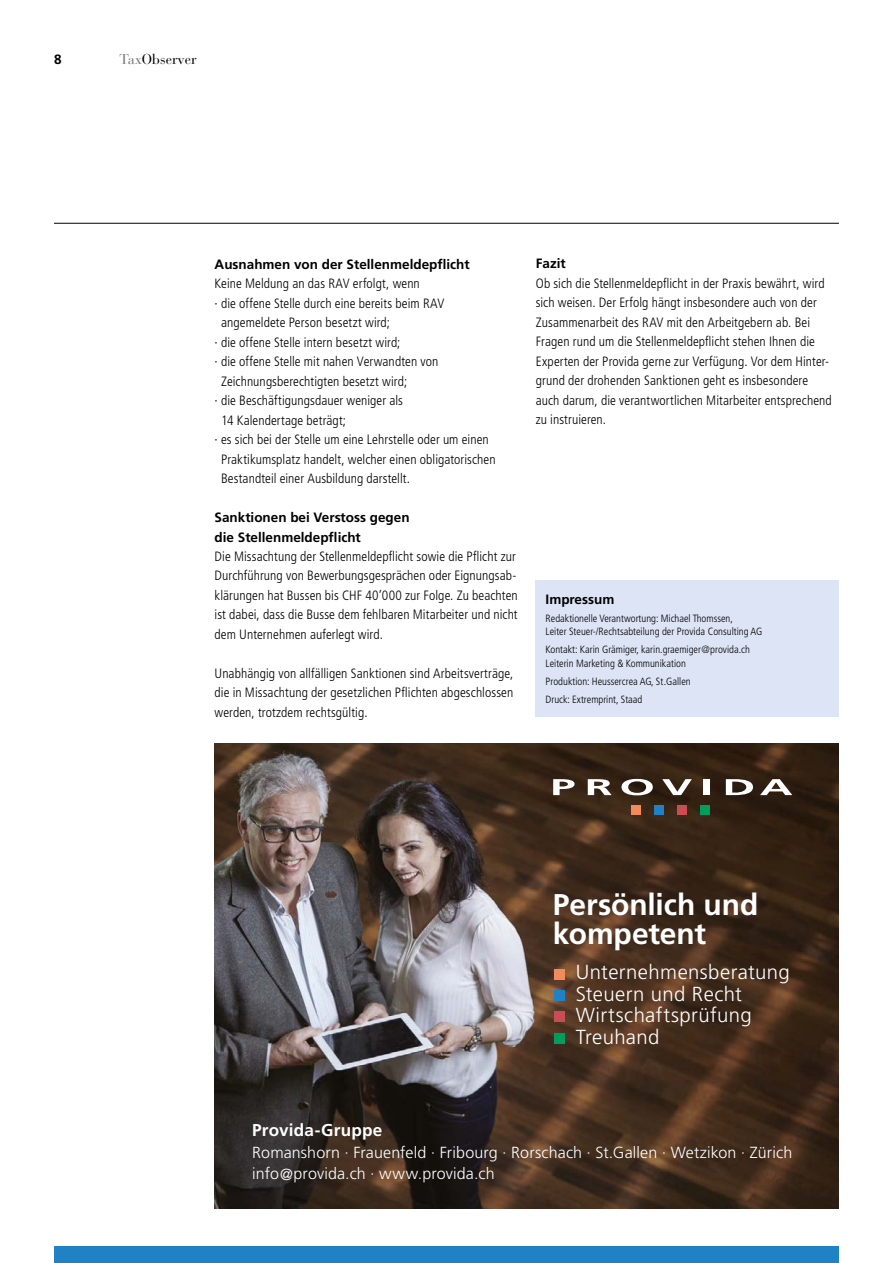
<style>
.page{position:relative;width:893px;height:1263px;background:#fff}
.page>*{position:absolute;margin:0;border:0;box-sizing:border-box;transform-origin:0 0}
.t1{font:700 30px/30px "Frutiger LT Std";letter-spacing:-.005em;color:#fff}
.t2{font:300 20.4px/21.5px "Frutiger LT Std";letter-spacing:.02em;color:#fff}
.t3{font:700 17.1px "Frutiger LT Std";letter-spacing:.01em;color:#fff}
.t4{font:300 16.05px/21.5px "Frutiger LT Std";letter-spacing:.01em;color:#fff}
.t5{font:14.25px "Bauer Bodoni Std";color:#000}
.t6{font:300 condensed 13.5px/19.5px "Frutiger LT Std";letter-spacing:.005em;color:#000}
.t7{font:700 13.5px/19.5px "Frutiger LT Std";color:#000}
.t8{font:300 condensed 10.5px/13.5px "Frutiger LT Std";color:#000}
.s1{color:#787878}
</style>
<div class="page">
<div style="left:54px;top:1246px;width:785px;height:17px;background:#2081c4"></div>
<hr style="left:54px;top:223px;width:785px;height:1px;background:#000">
<img style="left:215px;top:743px;width:624px;height:466px">
<svg style="left:553px;top:779px;width:22px;height:16px"></svg>
<svg style="left:588px;top:779px;width:24px;height:16px"></svg>
<svg style="left:621px;top:779px;width:32px;height:16px"></svg>
<svg style="left:662px;top:779px;width:30px;height:16px"></svg>
<div style="left:703px;top:779px;width:7px;height:16px;background:#fff"></div>
<svg style="left:726px;top:779px;width:27px;height:16px"></svg>
<svg style="left:760px;top:779px;width:32px;height:16px"></svg>
<div style="left:632px;top:805px;width:9px;height:9px;background:#f18b5b"></div>
<div style="left:655px;top:805px;width:9px;height:9px;background:#2081c4"></div>
<div style="left:678px;top:805px;width:9px;height:9px;background:#ca4d54"></div>
<div style="left:701px;top:805px;width:9px;height:9px;background:#009e5d"></div>
<div style="left:554px;top:969px;width:11px;height:10px;background:#f18b5b"></div>
<div style="left:554px;top:990px;width:11px;height:11px;background:#2081c4"></div>
<div style="left:554px;top:1011px;width:11px;height:11px;background:#ca4d54"></div>
<div style="left:554px;top:1033px;width:11px;height:10px;background:#009e5d"></div>
<div style="left:536px;top:580px;width:303px;height:137px;background:#dce4f5"></div>
<p class="t7" style="left:54px;top:50px;width:9px">8</p>
<p class="t5" style="left:120px;top:51px;width:79px"><span class="s1">Tax</span>Observer</p>
<p class="t7" style="left:215px;top:254px;width:257px">Ausnahmen von der Stellenmeldepflicht</p>
<p class="t6" style="left:215px;top:274px;width:207px">Keine Meldung an das RAV erfolgt, wenn</p>
<p class="t6" style="left:215px;top:293px;width:231px">∙ die offene Stelle durch eine bereits beim RAV</p>
<p class="t6" style="left:221px;top:313px;width:170px">angemeldete Person besetzt wird;</p>
<p class="t6" style="left:215px;top:332px;width:187px">∙ die offene Stelle intern besetzt wird;</p>
<p class="t6" style="left:215px;top:352px;width:225px">∙ die offene Stelle mit nahen Verwandten von</p>
<p class="t6" style="left:221px;top:371px;width:188px">Zeichnungsberechtigten besetzt wird;</p>
<p class="t6" style="left:215px;top:391px;width:190px">∙ die Beschäftigungsdauer weniger als</p>
<p class="t6" style="left:221px;top:410px;width:127px">14 Kalendertage beträgt;</p>
<p class="t6" style="left:215px;top:430px;width:276px">∙ es sich bei der Stelle um eine Lehrstelle oder um einen</p>
<p class="t6" style="left:221px;top:449px;width:276px">Praktikumsplatz handelt, welcher einen obligatorischen</p>
<p class="t6" style="left:221px;top:469px;width:190px">Bestandteil einer Ausbildung darstellt.</p>
<p class="t7" style="left:215px;top:508px;width:197px">Sanktionen bei Verstoss gegen die Stellenmeldepflicht</p>
<p class="t6" style="left:215px;top:547px;width:305px">Die Missachtung der Stellenmeldepflicht sowie die Pflicht zur Durchführung von Bewerbungsgesprächen oder Eignungsab&shy;klärungen hat Bussen bis CHF 40’000 zur Folge. Zu beachten ist dabei, dass die Busse dem fehlbaren Mitarbeiter und nicht dem Unternehmen auferlegt wird.</p>
<p class="t6" style="left:215px;top:664px;width:300px;text-align:justify">Unabhängig von allfälligen Sanktionen sind Arbeitsverträge, die in Missachtung der gesetzlichen Pflichten abgeschlossen werden, trotzdem rechtsgültig.</p>
<p class="t7" style="left:536px;top:254px;width:32px">Fazit</p>
<p class="t6" style="left:536px;top:274px;width:297px">Ob sich die Stellenmeldepflicht in der Praxis bewährt, wird sich weisen. Der Erfolg hängt insbesondere auch von der Zusammenarbeit des RAV mit den Arbeitgebern ab. Bei Fragen rund um die Stellenmeldepflicht stehen Ihnen die Experten der Provida gerne zur Verfügung. Vor dem Hinter&shy;grund der drohenden Sanktionen geht es insbesondere auch darum, die verantwortlichen Mitarbeiter entsprechend zu instruieren.</p>
<p class="t7" style="left:546px;top:589px;width:70px">Impressum</p>
<p class="t8" style="left:546px;top:611px;width:218px">Redaktionelle Verantwortung: Michael Thomssen,<br>Leiter Steuer-/Rechtsabteilung der Provida Consulting AG</p>
<p class="t8" style="left:546px;top:643px;width:206px">Kontakt: Karin Grämiger, karin.graemiger@provida.ch<br>Leiterin Marketing &amp; Kommunikation</p>
<p class="t8" style="left:546px;top:672px;width:147px;line-height:18px">Produktion: Heussercrea AG, St.Gallen<br>Druck: Extremprint, Staad</p>
<h1 class="t1" style="left:553px;top:889px;width:207px">Persönlich und kompetent</h1>
<h2 class="t2" style="left:576px;top:962px;width:216px">Unternehmensberatung<br>Steuern und Recht<br>Wirtschaftsprüfung<br>Treuhand</h2>
<p class="t3" style="left:252px;top:1120px;width:132px">Provida-Gruppe</p>
<p class="t4" style="left:252px;top:1141px;width:542px">Romanshorn · Frauenfeld · Fribourg · Rorschach · St.Gallen · Wetzikon · Zürich info@provida.ch · www.provida.ch</p>
</div>
